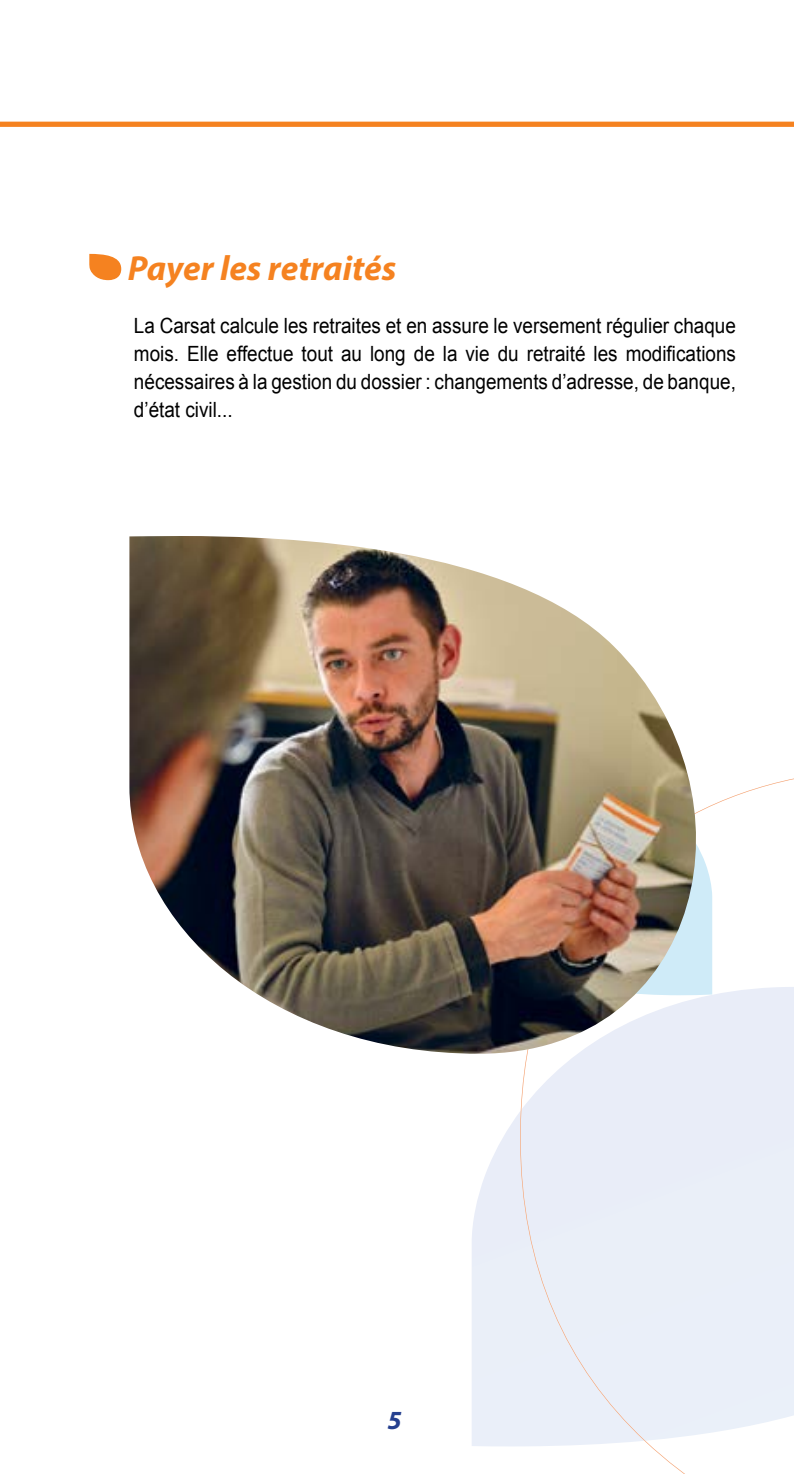
<style>
.page{position:relative;width:794px;height:1474px;background:#fff}
.page>*{position:absolute;margin:0;border:0;box-sizing:border-box;transform-origin:0 0}
.t1{font:italic 700 35px "Myriad Pro";color:#f58220}
.t2{font:italic 700 26.25px "Myriad Pro";color:#25408f}
.t3{font:21px/28px "Arial";color:#000;text-align:justify;scale:.9 1}
</style>
<div class="page">
<svg style="left:472px;top:1053px;width:49px;height:393px"></svg>
<svg style="left:521px;top:778px;width:273px;height:695px;fill:#eaeff9"></svg>
<div style="left:520px;top:1109px;width:125px;height:331px;background:#eaeff8"></div>
<div style="left:0;top:122px;width:794px;height:5px;background:#f58220"></div>
<svg style="left:89px;top:254px;width:32px;height:26px"></svg>
<img style="left:129px;top:536px;width:569px;height:517px">
<h1 class="t1" style="left:128px;top:245px;width:270px">Payer les retraités</h1>
<p class="t3" style="left:134px;top:312px;width:670px">La Carsat calcule les retraites et en assure le versement régulier chaque mois. Elle effectue tout au long de la vie du retraité les modifications nécessaires à la gestion du dossier : changements d’adresse, de banque, d’état civil...</p>
<p class="t2" style="left:387px;top:1402px;width:16px">5</p>
</div>
